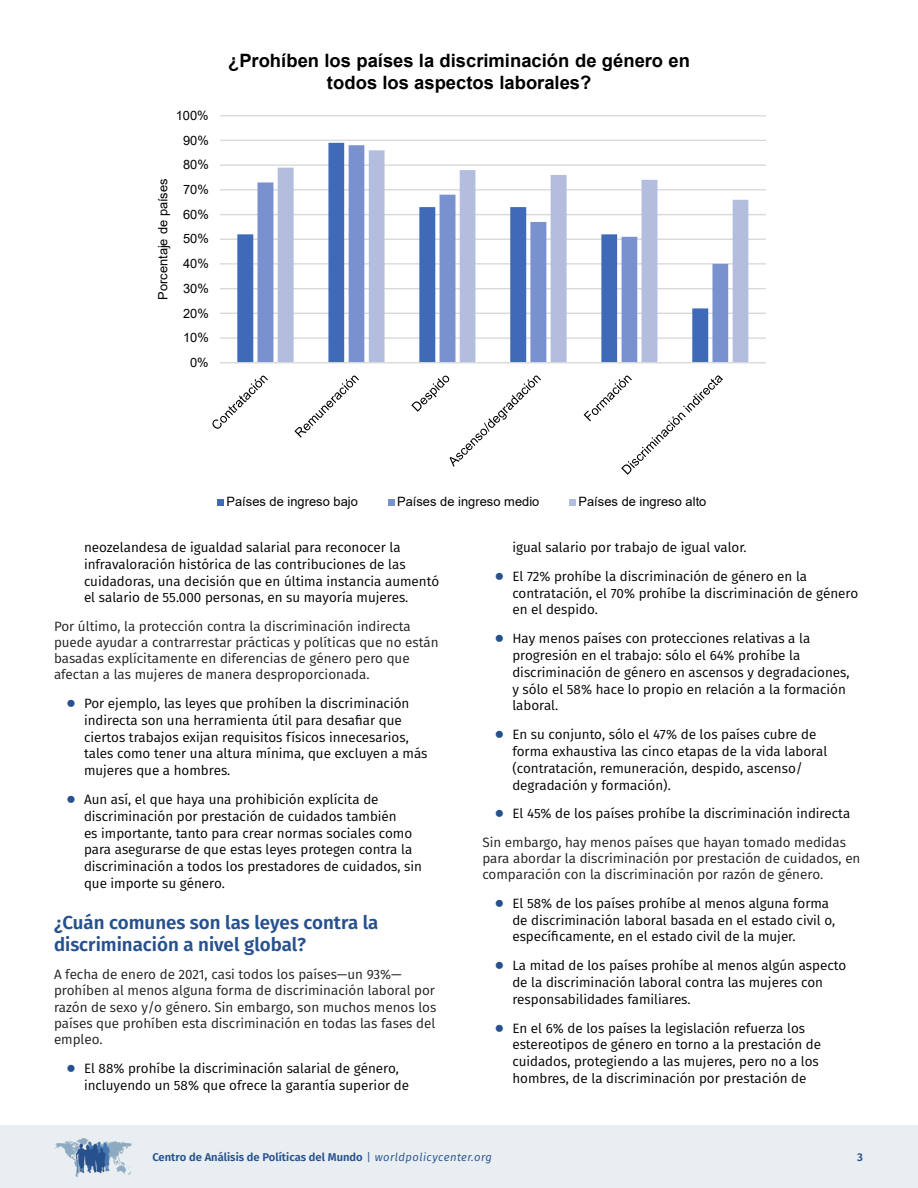
<style>
.page{position:relative;width:918px;height:1188px;background:#fff}
.page>*{position:absolute;margin:0;border:0;box-sizing:border-box;transform-origin:0 0}
.Header_1{font:600 18.75px/22.5px "Fira Sans";color:#27518d}
.t1{font:700 18.45px/21.3px "Arial";color:#000;text-align:center}
.t2{font:13.5px/16.8px "Fira Sans";color:#000}
.t3{font:13.5px/16.2px "Fira Sans";color:#231f20}
.t4{font:12.9px "Arial";letter-spacing:-.005em;color:#000}
.t5{font:600 11.25px "Fira Sans";color:#27518d}
.s1{font-family:"Arial";font-weight:700;font-size:16.5px;color:#27518d}
.s2{font-weight:400}
.s3{font-weight:400;font-style:italic}
</style>
<div class="page">
<div style="left:0;top:1125px;width:918px;height:63px;background:#e8eef2"></div>
<img style="left:54px;top:1138px;width:78px;height:39px">
<hr style="left:220px;top:337px;width:546px;height:2px;background:#d9d9d9">
<hr style="left:220px;top:313px;width:546px;height:1px;background:#d9d9d9">
<hr style="left:220px;top:288px;width:546px;height:1px;background:#d9d9d9">
<hr style="left:220px;top:263px;width:546px;height:2px;background:#d9d9d9">
<hr style="left:220px;top:239px;width:546px;height:1px;background:#d9d9d9">
<hr style="left:220px;top:214px;width:546px;height:1px;background:#d9d9d9">
<hr style="left:220px;top:189px;width:546px;height:1px;background:#d9d9d9">
<hr style="left:220px;top:165px;width:546px;height:1px;background:#d9d9d9">
<hr style="left:220px;top:140px;width:546px;height:1px;background:#d9d9d9">
<hr style="left:220px;top:115px;width:546px;height:1px;background:#d9d9d9">
<svg style="left:237px;top:143px;width:108px;height:219px"></svg>
<svg style="left:258px;top:145px;width:107px;height:217px;fill:#7991ce"></svg>
<svg style="left:278px;top:150px;width:470px;height:212px"></svg>
<hr style="left:220px;top:362px;width:546px;height:1px;background:#d9d9d9">
<svg style="left:212px;top:376px;width:56px;height:53px"></svg>
<svg style="left:294px;top:376px;width:65px;height:62px"></svg>
<svg style="left:411px;top:375px;width:130px;height:92px"></svg>
<svg style="left:584px;top:375px;width:139px;height:100px"></svg>
<div style="left:217px;top:499px;width:7px;height:6px;background:#3f6ab7"></div>
<div style="left:388px;top:499px;width:7px;height:6px;background:#7991ce"></div>
<div style="left:569px;top:499px;width:7px;height:6px;background:#b3bedf"></div>
<p class="t4" style="left:176px;top:106px;width:34px">100%</p>
<p class="t4" style="left:183px;top:131px;width:27px">90%</p>
<p class="t4" style="left:154px;top:300px;width:122px;rotate:-90deg">Porcentaje de países</p>
<p class="t4" style="left:183px;top:156px;width:27px">80%</p>
<p class="t4" style="left:183px;top:181px;width:27px">70%</p>
<p class="t4" style="left:183px;top:205px;width:27px">60%</p>
<p class="t4" style="left:183px;top:230px;width:27px">50%</p>
<p class="t4" style="left:183px;top:255px;width:27px">40%</p>
<p class="t4" style="left:183px;top:279px;width:27px">30%</p>
<p class="t4" style="left:183px;top:304px;width:27px">20%</p>
<p class="t4" style="left:183px;top:329px;width:27px">10%</p>
<p class="t4" style="left:190px;top:354px;width:20px">0%</p>
<p class="t1" style="left:228px;top:50px;width:463px">¿Prohíben los países la discriminación de género en todos los aspectos laborales?</p>
<p class="t4" style="left:226px;top:493px;width:133px">Países de ingreso bajo</p>
<p class="t4" style="left:397px;top:493px;width:144px">Países de ingreso medio</p>
<p class="t4" style="left:578px;top:493px;width:130px">Países de ingreso alto</p>
<p class="t2" style="left:84px;top:539px;width:357px">neozelandesa de igualdad salarial para reconocer la infravaloración histórica de las contribuciones de las cuidadoras, una decisión que en última instancia aumentó el salario de 55.000 personas, en su mayoría mujeres.</p>
<p class="t3" style="left:54px;top:618px;width:386px">Por último, la protección contra la discriminación indirecta puede ayudar a contrarrestar prácticas y políticas que no están basadas explícitamente en diferencias de género pero que afectan a las mujeres de manera desproporcionada.</p>
<p class="t2" style="left:84px;top:695px;width:345px;text-indent:-18px"><span class="s1">●</span> Por ejemplo, las leyes que prohíben la discriminación indirecta son una herramienta útil para desafiar que ciertos trabajos exijan requisitos físicos innecesarios, tales como tener una altura mínima, que excluyen a más mujeres que a hombres.</p>
<p class="t2" style="left:84px;top:791px;width:340px;text-indent:-18px"><span class="s1">●</span> Aun así, el que haya una prohibición explícita de discriminación por prestación de cuidados también<br>es importante, tanto para crear normas sociales como para asegurarse de que estas leyes protegen contra la discriminación a todos los prestadores de cuidados, sin que importe su género.</p>
<p class="Header_1" style="left:54px;top:910px;width:326px">¿Cuán comunes son las leyes contra la discriminación a nivel global?</p>
<p class="t3" style="left:54px;top:966px;width:384px">A fecha de enero de 2021, casi todos los países—un 93%— prohíben al menos alguna forma de discriminación laboral por razón de sexo y/o género. Sin embargo, son muchos menos los países que prohíben esta discriminación en todas las fases del empleo.</p>
<p class="t2" style="left:84px;top:1059px;width:327px;text-indent:-18px"><span class="s1">●</span> El 88% prohíbe la discriminación salarial de género, incluyendo un 58% que ofrece la garantía superior de</p>
<p class="t2" style="left:512px;top:539px;width:236px">igual salario por trabajo de igual valor.</p>
<p class="t2" style="left:512px;top:567px;width:347px;text-indent:-18px"><span class="s1">●</span> El 72% prohíbe la discriminación de género en la contratación, el 70% prohíbe la discriminación de género en el despido.</p>
<p class="t2" style="left:512px;top:630px;width:339px;text-indent:-18px"><span class="s1">●</span> Hay menos países con protecciones relativas a la progresión en el trabajo: sólo el 64% prohíbe la discriminación de género en ascensos y degradaciones, y sólo el 58% hace lo propio en relación a la formación laboral.</p>
<p class="t2" style="left:512px;top:726px;width:316px;text-indent:-18px"><span class="s1">●</span> En su conjunto, sólo el 47% de los países cubre de forma exhaustiva las cinco etapas de la vida laboral (contratación, remuneración, despido, ascenso/ degradación y formación).</p>
<p class="t2" style="left:494px;top:805px;width:357px"><span class="s1">●</span> El 45% de los países prohíbe la discriminación indirecta</p>
<p class="t3" style="left:482px;top:834px;width:380px">Sin embargo, hay menos países que hayan tomado medidas para abordar la discriminación por prestación de cuidados, en comparación con la discriminación por razón de género.</p>
<p class="t2" style="left:512px;top:894px;width:324px;text-indent:-18px"><span class="s1">●</span> El 58% de los países prohíbe al menos alguna forma de discriminación laboral basada en el estado civil o, específicamente, en el estado civil de la mujer.</p>
<p class="t2" style="left:512px;top:957px;width:335px;text-indent:-18px"><span class="s1">●</span> La mitad de los países prohíbe al menos algún aspecto de la discriminación laboral contra las mujeres con responsabilidades familiares.</p>
<p class="t2" style="left:512px;top:1019px;width:310px;text-indent:-18px"><span class="s1">●</span> En el 6% de los países la legislación refuerza los estereotipos de género en torno a la prestación de cuidados, protegiendo a las mujeres, pero no a los hombres, de la discriminación por prestación de</p>
<p class="t5" style="left:152px;top:1148px;width:341px">Centro de Análisis de Políticas del Mundo <span class="s2">|</span> <span class="s3">worldpolicycenter.org</span></p>
<p class="t5" style="left:857px;top:1148px;width:7px">3</p>
</div>
